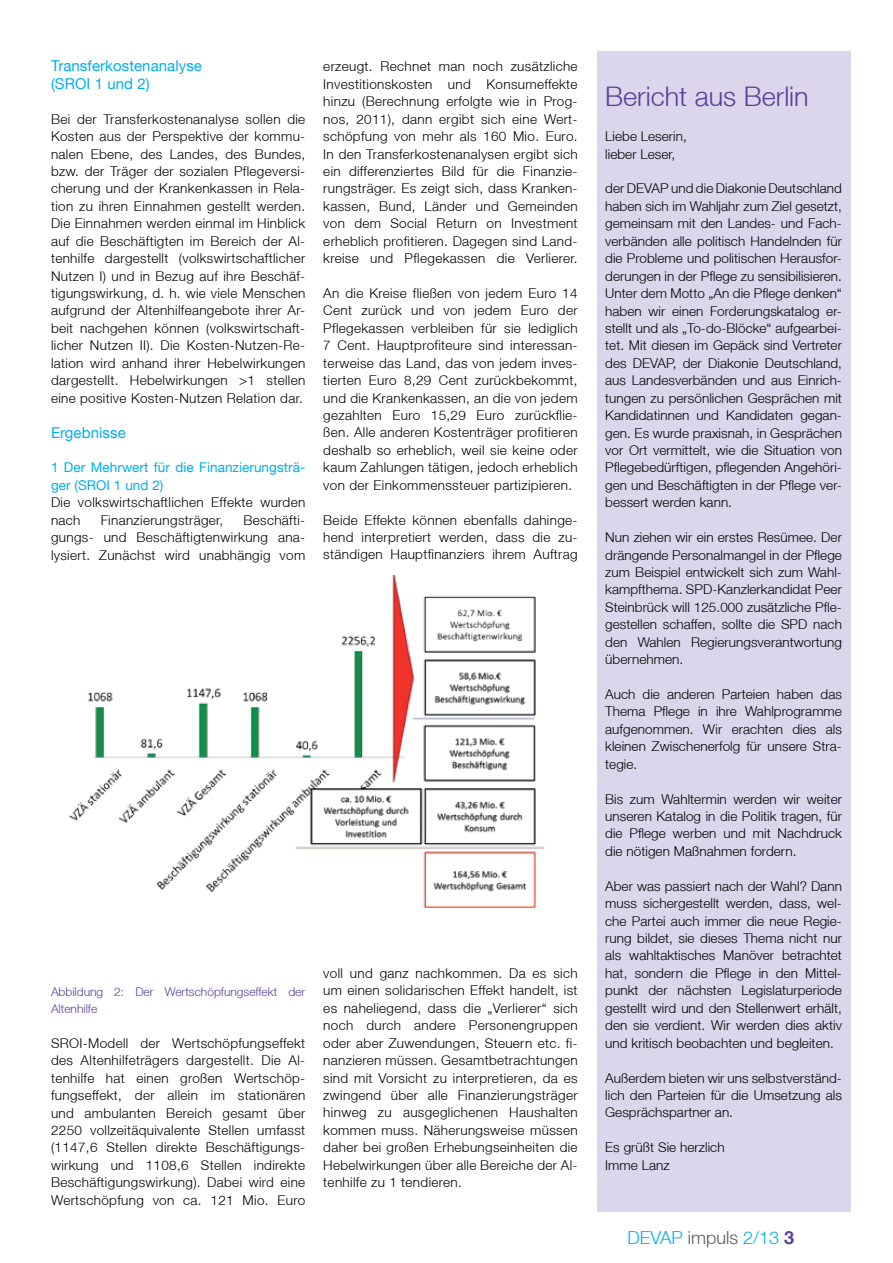
<style>
.page{position:relative;width:893px;height:1263px;background:#fff}
.page>*{position:absolute;margin:0;border:0;box-sizing:border-box;transform-origin:0 0}
.t1{font:300 27px "Helvetica Neue LT";color:#583f99}
.t2{font:300 18px "Helvetica Neue LT";color:#00aeef}
.t3{font:15px/17.4px "Helvetica Neue LT";letter-spacing:.005em;color:#00aeef}
.t4{font:300 13.5px/17.4px "Helvetica Neue LT";letter-spacing:.025em;color:#000;text-align:justify}
.t5{font:300 13.5px/17.4px "Helvetica Neue LT";letter-spacing:.005em;color:#000}
.t6{font:13.5px/17.4px "Helvetica Neue LT";letter-spacing:.005em;color:#00aeef}
.t7{font:300 12px/17.4px "Helvetica Neue LT";color:#583f99}
.s1{color:#58595b}
.s2{font-weight:700;color:#583f99}
</style>
<div class="page">
<div style="left:597px;top:51px;width:253px;height:1161px;background:#dbd6eb"></div>
<img style="left:69px;top:575px;width:476px;height:333px">
<p class="t3" style="left:51px;top:57px;width:152px">Transferkostenanalyse (SROI 1 und 2)</p>
<p class="t4" style="left:51px;top:110px;width:256px">Bei der Transferkostenanalyse sollen die Kosten aus der Perspektive der kommu&shy;nalen Ebene, des Landes, des Bundes, bzw. der Träger der sozialen Pflegeversi&shy;cherung und der Krankenkassen in Rela&shy;tion zu ihren Einnahmen gestellt werden.<br>Die Einnahmen werden einmal im Hinblick auf die Beschäftigten im Bereich der Al&shy;tenhilfe dargestellt (volkswirtschaftlicher Nutzen I) und in Bezug auf ihre Beschäf&shy;tigungswirkung, d. h. wie viele Menschen aufgrund der Altenhilfeangebote ihrer Ar&shy;beit nachgehen können (volkswirtschaft&shy;licher Nutzen II). Die Kosten-Nutzen-Re&shy;lation wird anhand ihrer Hebelwirkungen dargestellt. Hebelwirkungen &gt;1 stellen eine positive Kosten-Nutzen Relation dar.</p>
<p class="t3" style="left:51px;top:423px;width:76px">Ergebnisse</p>
<p class="t6" style="left:51px;top:459px;width:256px">1 Der Mehrwert für die Finanzierungsträ&shy;ger (SROI 1 und 2)</p>
<p class="t4" style="left:51px;top:493px;width:256px">Die volkswirtschaftlichen Effekte wurden nach</p>
<p class="t4" style="left:51px;top:511px;width:256px;text-indent:192px">Beschäfti&shy;gungs- und Beschäftigtenwirkung ana&shy;lysiert. Zunächst wird unabhängig vom</p>
<p class="t4" style="left:101px;top:511px;width:124px">Finanzierungsträger,</p>
<p class="t4" style="left:323px;top:58px;width:256px">erzeugt. Rechnet man noch zusätzliche Investitionskosten und Konsumeffekte hinzu (Berechnung erfolgte wie in Prog&shy;nos, 2011), dann ergibt sich eine Wert&shy;schöpfung von mehr als 160 Mio. Euro.<br>In den Transferkostenanalysen ergibt sich ein differenziertes Bild für die Finanzie&shy;rungsträger. Es zeigt sich, dass Kranken&shy;kassen, Bund, Länder und Gemeinden von dem Social Return on Investment erheblich profitieren. Dagegen sind Land&shy;kreise und Pflegekassen die Verlierer.</p>
<p class="t4" style="left:323px;top:284px;width:256px">An die Kreise fließen von jedem Euro 14<br>Cent zurück und von jedem Euro der Pflegekassen verbleiben für sie lediglich 7 Cent. Hauptprofiteure sind interessan&shy;terweise das Land, das von jedem inves&shy;tierten Euro 8,29 Cent zurückbekommt, und die Krankenkassen, an die von jedem gezahlten Euro 15,29 Euro zurückflie&shy;ßen. Alle anderen Kostenträger profitieren deshalb so erheblich, weil sie keine oder kaum Zahlungen tätigen, jedoch erheblich von der Einkommenssteuer partizipieren.</p>
<p class="t4" style="left:323px;top:511px;width:256px">Beide Effekte können ebenfalls dahinge&shy;hend interpretiert werden, dass die zu&shy;ständigen Hauptfinanziers ihrem Auftrag</p>
<p class="t7" style="left:51px;top:982px;width:256px">Abbildung 2: Der Wertschöpfungseffekt der<br>Altenhilfe</p>
<p class="t4" style="left:51px;top:1034px;width:256px">SROI-Modell der Wertschöpfungseffekt des Altenhilfeträgers dargestellt. Die Al&shy;tenhilfe hat einen großen Wertschöp&shy;fungseffekt, der allein im stationären und ambulanten Bereich gesamt über 2250 vollzeitäquivalente Stellen umfasst (1147,6 Stellen direkte Beschäftigungs&shy;wirkung und 1108,6 Stellen indirekte Beschäftigungswirkung). Dabei wird eine Wertschöpfung von ca. 121 Mio. Euro</p>
<p class="t4" style="left:323px;top:964px;width:256px">voll und ganz nachkommen. Da es sich um einen solidarischen Effekt handelt, ist es naheliegend, dass die „Verlierer“ sich noch durch andere Personengruppen oder aber Zuwendungen, Steuern etc. fi&shy;nanzieren müssen. Gesamtbetrachtungen sind mit Vorsicht zu interpretieren, da es zwingend über alle Finanzierungsträger hinweg zu ausgeglichenen Haushalten kommen muss. Näherungsweise müssen daher bei großen Erhebungseinheiten die Hebelwirkungen über alle Bereiche der Al&shy;tenhilfe zu 1 tendieren.</p>
<h1 class="t1" style="left:605px;top:80px;width:205px">Bericht aus Berlin</h1>
<p class="t5" style="left:605px;top:127px;width:83px">Liebe Leserin, lieber Leser,</p>
<p class="t4" style="left:605px;top:180px;width:238px">der DEVAP und die Diakonie Deutschland haben sich im Wahljahr zum Ziel gesetzt, gemeinsam mit den Landes- und Fach&shy;verbänden alle politisch Handelnden für die Probleme und politischen Herausfor&shy;derungen in der Pflege zu sensibilisieren.<br>Unter dem Motto „An die Pflege denken“ haben wir einen Forderungskatalog er&shy;stellt und als „To-do-Blöcke“ aufgearbei&shy;tet. Mit diesen im Gepäck sind Vertreter des DEVAP, der Diakonie Deutschland, aus Landesverbänden und aus Einrich&shy;tungen zu persönlichen Gesprächen mit Kandidatinnen und Kandidaten gegan&shy;gen. Es wurde praxisnah, in Gesprächen vor Ort vermittelt, wie die Situation von Pflegebedürftigen, pflegenden Angehöri&shy;gen und Beschäftigten in der Pflege ver&shy;bessert werden kann.</p>
<p class="t4" style="left:605px;top:528px;width:238px">Nun ziehen wir ein erstes Resümee. Der drängende Personalmangel in der Pflege zum Beispiel entwickelt sich zum Wahl&shy;kampfthema. SPD-Kanzlerkandidat Peer Steinbrück will 125.000 zusätzliche Pfle&shy;gestellen schaffen, sollte die SPD nach den Wahlen Regierungsverantwortung übernehmen.</p>
<p class="t4" style="left:605px;top:685px;width:238px">Auch die anderen Parteien haben das Thema Pflege in ihre Wahlprogramme aufgenommen. Wir erachten dies als kleinen Zwischenerfolg für unsere Stra&shy;tegie.</p>
<p class="t4" style="left:605px;top:790px;width:238px">Bis zum Wahltermin werden wir weiter unseren Katalog in die Politik tragen, für die Pflege werben und mit Nachdruck die nötigen Maßnahmen fordern.</p>
<p class="t4" style="left:605px;top:877px;width:238px">Aber was passiert nach der Wahl? Dann muss sichergestellt werden, dass, wel&shy;che Partei auch immer die neue Regie&shy;rung bildet, sie dieses Thema nicht nur als wahltaktisches Manöver betrachtet hat, sondern die Pflege in den Mittel&shy;punkt der nächsten Legislaturperiode gestellt wird und den Stellenwert erhält, den sie verdient. Wir werden dies aktiv und kritisch beobachten und begleiten.</p>
<p class="t4" style="left:605px;top:1069px;width:238px">Außerdem bieten wir uns selbstverständ&shy;lich den Parteien für die Umsetzung als Gesprächspartner an.</p>
<p class="t5" style="left:605px;top:1138px;width:121px">Es grüßt Sie herzlich<br>Imme Lanz</p>
<h2 class="t2" style="left:628px;top:1226px;width:168px">DEVAP <span class="s1">impuls</span> 2/13 <span class="s2">3</span></h2>
</div>
